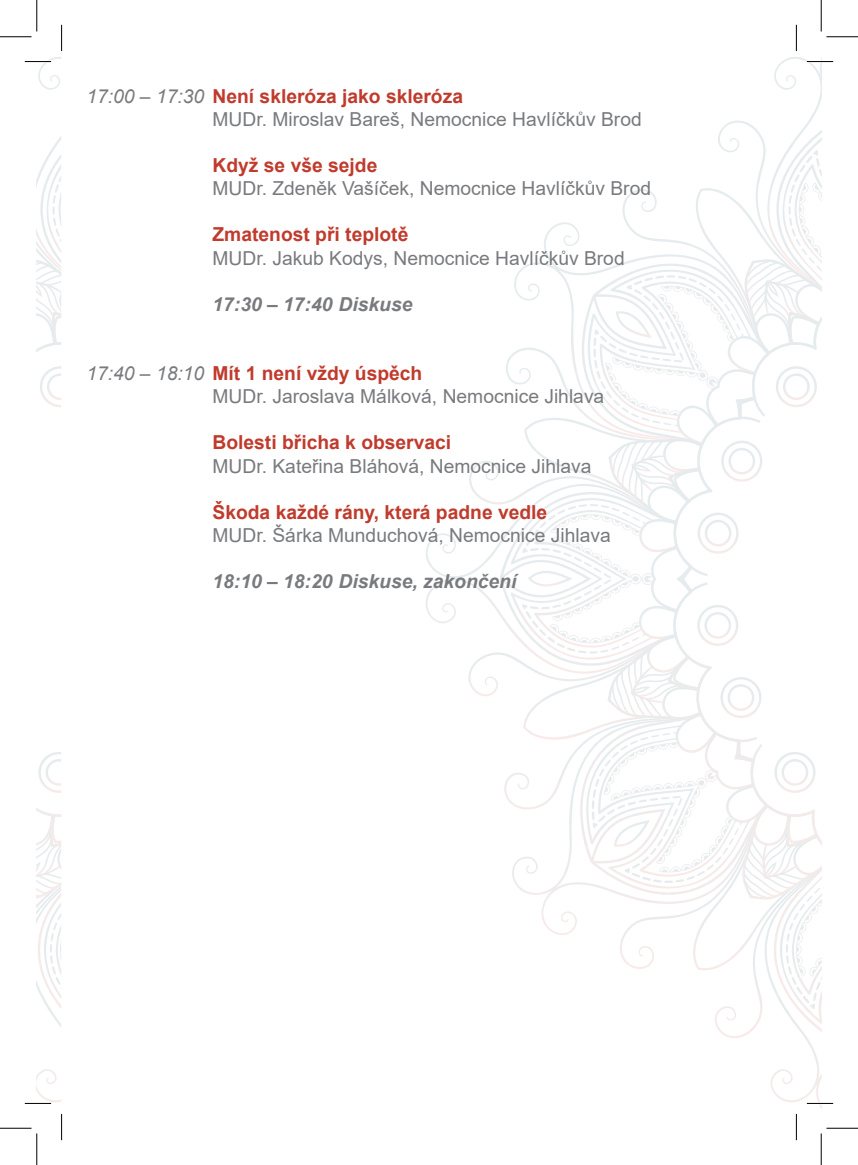
<style>
.page{position:relative;width:858px;height:1165px;background:#fff}
.page>*{position:absolute;margin:0;border:0;box-sizing:border-box;transform-origin:0 0}
.t1{font:19.25px/23.1px "Arial";color:#787a7d}
.t2{font:700 19.25px "Arial";color:#c03b2d}
.t3{font:italic 700 19.25px "Arial";color:#787a7d}
.s1{font-style:italic}
.s2{font-weight:700;color:#c03b2d}
</style>
<div class="page">
<svg style="left:426px;top:533px;width:38px;height:90px"></svg>
<svg style="left:25px;top:57px;width:37px;height:1047px"></svg>
<svg style="left:61px;top:25px;width:1px;height:26px"></svg>
<svg style="left:61px;top:1114px;width:1px;height:26px"></svg>
<svg style="left:464px;top:25px;width:368px;height:1115px"></svg>
<hr style="left:826px;top:36px;width:31px;height:2px;background:#fff">
<hr style="left:826px;top:1127px;width:31px;height:2px;background:#fff">
<hr style="left:819px;top:0;width:3px;height:32px;background:#fff">
<hr style="left:819px;top:1133px;width:3px;height:32px;background:#fff">
<hr style="left:0;top:36px;width:32px;height:1px;background:#000">
<hr style="left:826px;top:36px;width:31px;height:1px;background:#000">
<hr style="left:0;top:1128px;width:32px;height:1px;background:#000">
<hr style="left:826px;top:1128px;width:31px;height:1px;background:#000">
<hr style="left:36px;top:0;width:1px;height:32px;background:#000">
<hr style="left:36px;top:1133px;width:1px;height:32px;background:#000">
<hr style="left:820px;top:0;width:1px;height:32px;background:#000">
<hr style="left:820px;top:1133px;width:1px;height:32px;background:#000">
<p class="t1" style="left:212px;top:84px;width:430px;text-indent:-126px"><span class="s1">17:00 – 17:30</span> <span class="s2">Není skleróza jako skleróza<br></span>MUDr. Miroslav Bareš, Nemocnice Havlíčkův Brod</p>
<p class="t2" style="left:212px;top:152px;width:166px">Když se vše sejde</p>
<p class="t1" style="left:212px;top:177px;width:440px">MUDr. Zdeněk Vašíček, Nemocnice Havlíčkův Brod</p>
<p class="t2" style="left:212px;top:221px;width:197px">Zmatenost při teplotě</p>
<p class="t1" style="left:212px;top:246px;width:413px">MUDr. Jakub Kodys, Nemocnice Havlíčkův Brod</p>
<p class="t3" style="left:212px;top:291px;width:201px">17:30 – 17:40 Diskuse</p>
<p class="t1" style="left:212px;top:362px;width:393px;text-indent:-126px"><span class="s1">17:40 – 18:10</span> <span class="s2">Mít 1 není vždy úspěch<br></span>MUDr. Jaroslava Málková, Nemocnice Jihlava</p>
<p class="t2" style="left:212px;top:429px;width:240px">Bolesti břicha k observaci</p>
<p class="t1" style="left:212px;top:454px;width:380px">MUDr. Kateřina Bláhová, Nemocnice Jihlava</p>
<p class="t2" style="left:212px;top:498px;width:336px">Škoda každé rány, která padne vedle</p>
<p class="t1" style="left:212px;top:523px;width:399px">MUDr. Šárka Munduchová, Nemocnice Jihlava</p>
<p class="t3" style="left:212px;top:568px;width:305px">18:10 – 18:20 Diskuse, zakončení</p>
</div>
